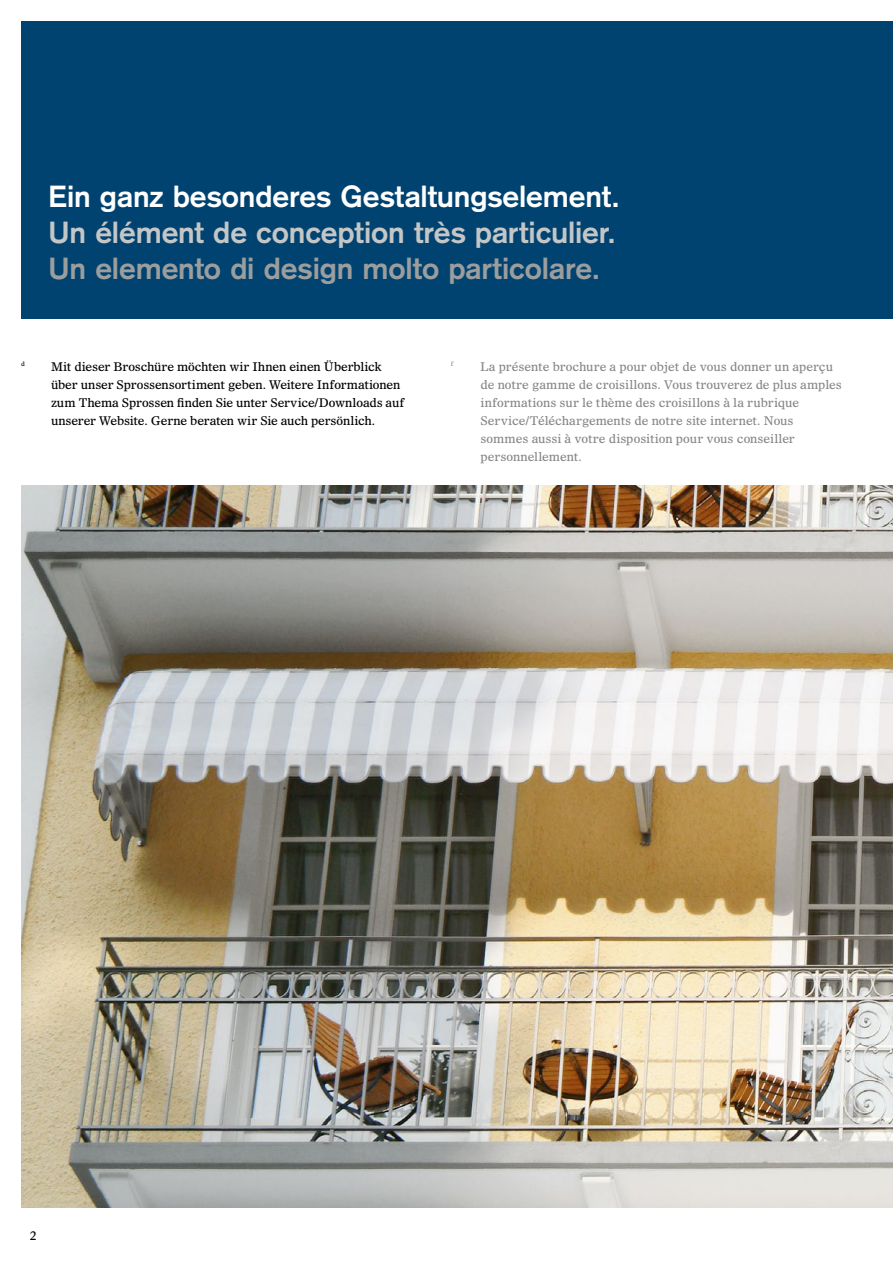
<style>
.page{position:relative;width:893px;height:1263px;background:#fff}
.page>*{position:absolute;margin:0;border:0;box-sizing:border-box;transform-origin:0 0}
.t1{font:700 30px "Basic Commercial LT Std";letter-spacing:-.005em;color:#c5c6c6}
.t2{font:700 30px "Basic Commercial LT Std";letter-spacing:-.005em;color:#fff}
.t3{font:700 30px "Basic Commercial LT Std";letter-spacing:-.005em;color:#9c9d9d}
.t4{font:12px/18px "Olympian LT Std";letter-spacing:-.005em;color:#878786}
.t5{font:12px/18px "Olympian LT Std";letter-spacing:-.01em;color:#000}
.t6{font:6.15px "Olympian LT Std";color:#000}
.t7{font:6.15px "Olympian LT Std";color:#878786}
</style>
<div class="page">
<div style="left:21px;top:21px;width:872px;height:298px;background:#004371"></div>
<img style="left:21px;top:485px;width:872px;height:723px">
<h1 class="t2" style="left:48px;top:179px;width:573px">Ein ganz besonderes Gestaltungselement.</h1>
<h1 class="t1" style="left:48px;top:215px;width:569px">Un élément de conception très particulier.</h1>
<h1 class="t3" style="left:48px;top:251px;width:553px">Un elemento di design molto particolare.</h1>
<p class="t5" style="left:51px;top:357px;width:355px">Mit dieser Broschüre möchten wir Ihnen einen Überblick über unser Sprossensortiment geben. Weitere Informationen zum Thema Sprossen finden Sie unter Service/Downloads auf unserer Website. Gerne beraten wir Sie auch persönlich.</p>
<p class="t6" style="left:21px;top:360px;width:5px">d</p>
<p class="t7" style="left:451px;top:360px;width:4px">f</p>
<p class="t4" style="left:480px;top:357px;width:363px">La présente brochure a pour objet de vous donner un aperçu de notre gamme de croisillons. Vous trouverez de plus amples informations sur le thème des croisillons à la rubrique Service/Téléchargements de notre site internet. Nous sommes aussi à votre disposition pour vous conseiller personnellement.</p>
<p class="t5" style="left:30px;top:1226px;width:8px">2</p>
</div>
